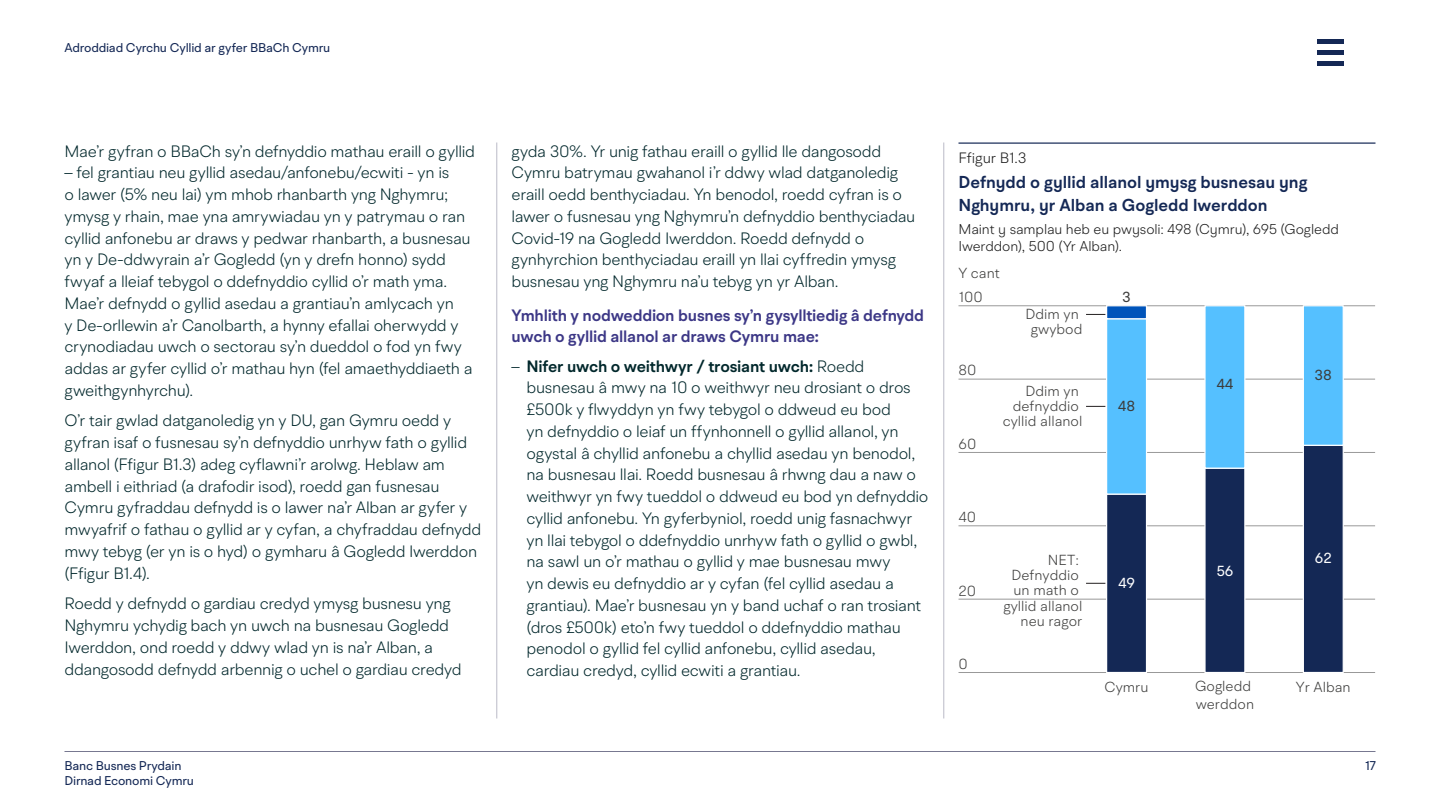
<style>
.page{position:relative;width:1440px;height:810px;background:#fff}
.page>*{position:absolute;margin:0;border:0;box-sizing:border-box;transform-origin:0 0}
.t1{font:600 17.25px/23.2px "BR Hendrix";letter-spacing:-.005em;color:#142855}
.t2{font:300 16.5px/21.8px "BR Hendrix";letter-spacing:-.02em;color:#01272b}
.t3{font:600 16.5px/21.8px "BR Hendrix";letter-spacing:-.015em;color:#3c3786}
.t4{font:300 15px "BR Hendrix";letter-spacing:-.01em;color:#1a1a1a}
.t5{font:300 14.55px/15.2px "BR Hendrix";color:#3c3c3b}
.t6{font:14.55px "BR Hendrix";color:#3c3c3b}
.t7{font:14.55px "BR Hendrix";color:#fff}
.t8{font:300 14.25px/16.5px "BR Hendrix";letter-spacing:-.01em;color:#1a1a1a}
.t9{font:12.75px/15.3px "BR Hendrix";letter-spacing:-.02em;color:#142855}
.s1{font-weight:600}
</style>
<div class="page">
<hr style="left:64px;top:751px;width:1312px;height:1px;background:#777890">
<hr style="left:496px;top:142px;width:1px;height:576px;background:#bbbbc7">
<hr style="left:944px;top:142px;width:1px;height:576px;background:#bbbbc7">
<div style="left:1317px;top:39px;width:27px;height:5px;background:#142855"></div>
<div style="left:1317px;top:50px;width:27px;height:5px;background:#142855"></div>
<div style="left:1317px;top:61px;width:27px;height:5px;background:#142855"></div>
<hr style="left:958px;top:142px;width:418px;height:2px;background:#142855">
<hr style="left:959px;top:452px;width:416px;height:1px;background:#999">
<hr style="left:959px;top:526px;width:416px;height:1px;background:#999">
<hr style="left:959px;top:379px;width:416px;height:1px;background:#999">
<hr style="left:959px;top:306px;width:416px;height:1px;background:#999">
<hr style="left:959px;top:599px;width:416px;height:1px;background:#999">
<hr style="left:959px;top:672px;width:416px;height:1px;background:#999">
<svg style="left:1086px;top:583px;width:19px;height:1px"></svg>
<svg style="left:1105px;top:495px;width:239px;height:178px"></svg>
<svg style="left:1086px;top:305px;width:258px;height:190px"></svg>
<div style="left:1107px;top:306px;width:40px;height:13px;background:#0054ba"></div>
<div style="left:1106px;top:305px;width:41px;height:14px;border:1px solid #fff"></div>
<p class="t9" style="left:64px;top:40px;width:267px">Adroddiad Cyrchu Cyllid ar gyfer BBaCh Cymru</p>
<p class="t2" style="left:64px;top:140px;width:412px">Mae’r gyfran o BBaCh sy’n defnyddio mathau eraill o gyllid</p>
<p class="t2" style="left:64px;top:162px;width:410px">– fel grantiau neu gyllid asedau/anfonebu/ecwiti - yn is<br>o lawer (5% neu lai) ym mhob rhanbarth yng Nghymru; ymysg y rhain, mae yna amrywiadau yn y patrymau o ran cyllid anfonebu ar draws y pedwar rhanbarth, a busnesau yn y De-ddwyrain a’r Gogledd (yn y drefn honno) sydd fwyaf a lleiaf tebygol o ddefnyddio cyllid o’r math yma.<br>Mae’r defnydd o gyllid asedau a grantiau’n amlycach yn<br>y De-orllewin a’r Canolbarth, a hynny efallai oherwydd y crynodiadau uwch o sectorau sy’n dueddol o fod yn fwy addas ar gyfer cyllid o’r mathau hyn (fel amaethyddiaeth a gweithgynhyrchu).</p>
<p class="t2" style="left:64px;top:410px;width:418px">O’r tair gwlad datganoledig yn y DU, gan Gymru oedd y gyfran isaf o fusnesau sy’n defnyddio unrhyw fath o gyllid allanol (Ffigur B1.3) adeg cyflawni’r arolwg. Heblaw am ambell i eithriad (a drafodir isod), roedd gan fusnesau Cymru gyfraddau defnydd is o lawer na’r Alban ar gyfer y mwyafrif o fathau o gyllid ar y cyfan, a chyfraddau defnydd mwy tebyg (er yn is o hyd) o gymharu â Gogledd Iwerddon (Ffigur B1.4).</p>
<p class="t2" style="left:64px;top:593px;width:399px">Roedd y defnydd o gardiau credyd ymysg busnesu yng Nghymru ychydig bach yn uwch na busnesau Gogledd Iwerddon, ond roedd y ddwy wlad yn is na’r Alban, a ddangosodd defnydd arbennig o uchel o gardiau credyd</p>
<p class="t9" style="left:64px;top:758px;width:131px">Banc Busnes Prydain<br>Dirnad Economi Cymru</p>
<p class="t2" style="left:512px;top:140px;width:405px">gyda 30%. Yr unig fathau eraill o gyllid lle dangosodd Cymru batrymau gwahanol i’r ddwy wlad datganoledig eraill oedd benthyciadau. Yn benodol, roedd cyfran is o lawer o fusnesau yng Nghymru’n defnyddio benthyciadau Covid-19 na Gogledd Iwerddon. Roedd defnydd o gynhyrchion benthyciadau eraill yn llai cyffredin ymysg busnesau yng Nghymru na’u tebyg yn yr Alban.</p>
<p class="t3" style="left:512px;top:304px;width:414px">Ymhlith y nodweddion busnes sy’n gysylltiedig â defnydd uwch o gyllid allanol ar draws Cymru mae:</p>
<p class="t2" style="left:526px;top:355px;width:404px;text-indent:-15px">– <span class="s1">Nifer uwch o weithwyr / trosiant uwch:</span> Roedd busnesau â mwy na 10 o weithwyr neu drosiant o dros £500k y flwyddyn yn fwy tebygol o ddweud eu bod<br>yn defnyddio o leiaf un ffynhonnell o gyllid allanol, yn ogystal â chyllid anfonebu a chyllid asedau yn benodol, na busnesau llai. Roedd busnesau â rhwng dau a naw o weithwyr yn fwy tueddol o ddweud eu bod yn defnyddio cyllid anfonebu. Yn gyferbyniol, roedd unig fasnachwyr yn llai tebygol o ddefnyddio unrhyw fath o gyllid o gwbl, na sawl un o’r mathau o gyllid y mae busnesau mwy<br>yn dewis eu defnyddio ar y cyfan (fel cyllid asedau a grantiau). Mae’r busnesau yn y band uchaf o ran trosiant (dros £500k) eto’n fwy tueddol o ddefnyddio mathau penodol o gyllid fel cyllid anfonebu, cyllid asedau, cardiau credyd, cyllid ecwiti a grantiau.</p>
<p class="t4" style="left:958px;top:148px;width:70px">Ffigur B1.3</p>
<p class="t1" style="left:958px;top:170px;width:350px">Defnydd o gyllid allanol ymysg busnesau yng<br>Nghymru, yr Alban a Gogledd Iwerddon</p>
<p class="t8" style="left:958px;top:221px;width:382px">Maint y samplau heb eu pwysoli: 498 (Cymru), 695 (Gogledd<br>Iwerddon), 500 (Yr Alban).</p>
<p class="t5" style="left:959px;top:260px;width:43px;line-height:24.5px">Y cant<br>100</p>
<p class="t6" style="left:1122px;top:288px;width:10px">3</p>
<p class="t5" style="left:959px;top:363px;width:19px">80</p>
<p class="t5" style="left:959px;top:436px;width:19px">60</p>
<p class="t5" style="left:1026px;top:306px;width:58px;text-align:center">Ddim yn gwybod</p>
<p class="t5" style="left:1003px;top:383px;width:81px;text-align:right">Ddim yn defnyddio cyllid allanol</p>
<p class="t6" style="left:1118px;top:397px;width:19px">48</p>
<p class="t6" style="left:1216px;top:375px;width:19px">44</p>
<p class="t6" style="left:1315px;top:366px;width:19px">38</p>
<p class="t5" style="left:959px;top:509px;width:19px">40</p>
<p class="t5" style="left:959px;top:583px;width:19px">20</p>
<p class="t5" style="left:959px;top:656px;width:11px">0</p>
<p class="t5" style="left:1004px;top:552px;width:80px;text-align:right">NET:<br>Defnyddio un math o gyllid allanol neu ragor</p>
<p class="t7" style="left:1118px;top:574px;width:19px">49</p>
<p class="t7" style="left:1216px;top:562px;width:19px">56</p>
<p class="t7" style="left:1315px;top:549px;width:18px">62</p>
<p class="t5" style="left:1105px;top:679px;width:45px">Cymru</p>
<p class="t5" style="left:1195px;top:677px;width:60px;line-height:17.5px">Gogledd werddon</p>
<p class="t5" style="left:1296px;top:679px;width:56px">Yr Alban</p>
<p class="t9" style="left:1365px;top:758px;width:13px">17</p>
</div>
